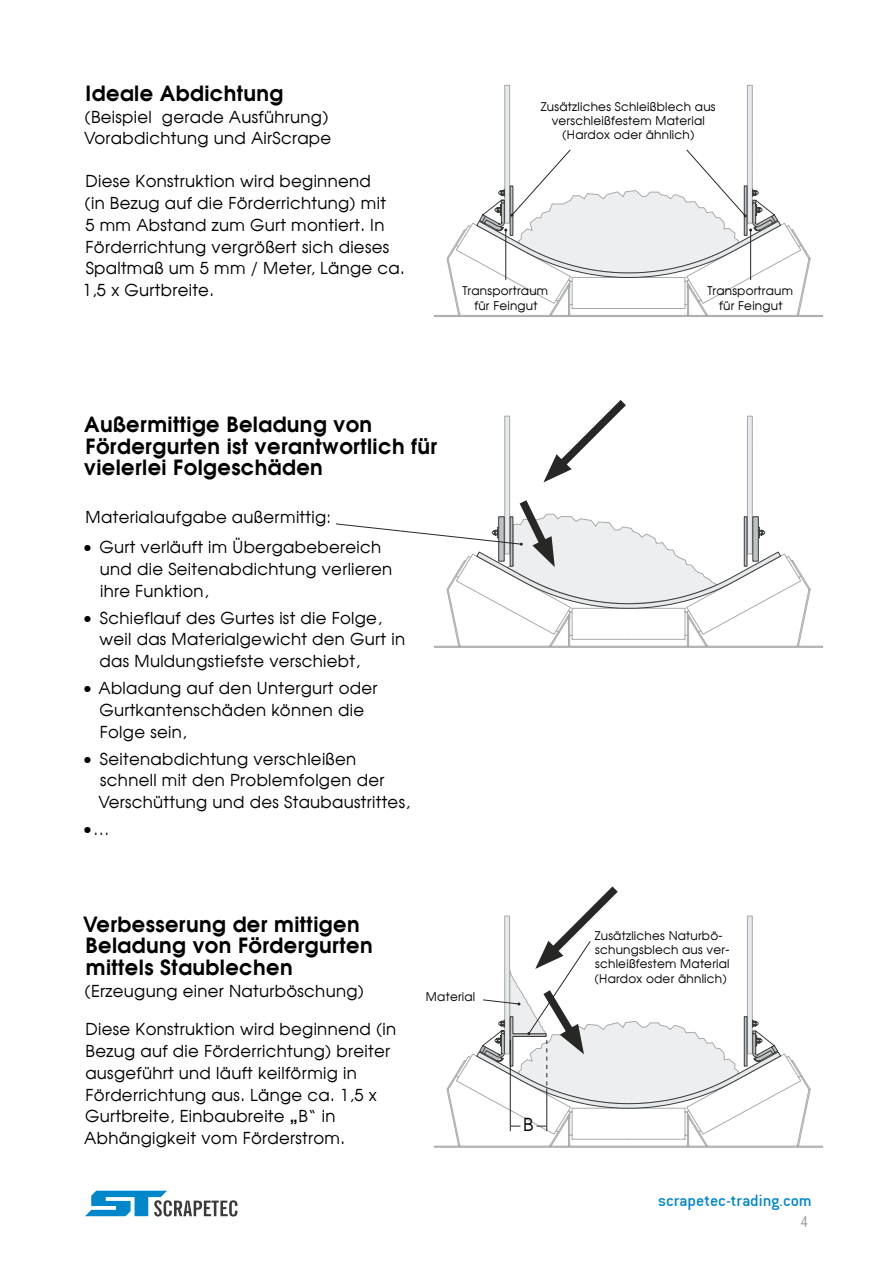
<style>
.page{position:relative;width:893px;height:1263px;background:#fff}
.page>*{position:absolute;margin:0;border:0;box-sizing:border-box;transform-origin:0 0}
.t1{font:700 21px/21.8px "Avalon";letter-spacing:.02em;color:#000}
.t2{font:18px "Conduit ITC";color:#0087cb}
.t3{font:18px "Avalon Plain";color:#000}
.t4{font:16.5px/21.8px "Avalon Plain";letter-spacing:.02em;color:#000}
.t5{font:15px "Arial Narrow";color:#9c9c9d}
.t6{font:12px/14.4px "Avalon Plain";letter-spacing:.02em;color:#000;text-align:center}
</style>
<div class="page">
<svg style="left:85px;top:1191px;width:152px;height:25px"></svg>
<svg style="left:434px;top:85px;width:389px;height:232px"></svg>
<svg style="left:434px;top:886px;width:389px;height:262px"></svg>
<svg style="left:336px;top:400px;width:487px;height:248px"></svg>
<p class="t1" style="left:86px;top:82px;width:199px">Ideale Abdichtung</p>
<p class="t4" style="left:84px;top:106px;width:248px">(Beispiel gerade Ausführung)<br>Vorabdichtung und AirScrape</p>
<p class="t4" style="left:83px;top:170px;width:324px">Diese Konstruktion wird beginnend<br>(in Bezug auf die Förderrichtung) mit<br>5 mm Abstand zum Gurt montiert. In<br>Förderrichtung vergrößert sich dieses<br>Spaltmaß um 5 mm / Meter, Länge ca.<br>1,5 x Gurtbreite.</p>
<p class="t6" style="left:541px;top:99px;width:176px">Zusätzliches Schleißblech aus verschleißfestem Material (Hardox oder ähnlich)</p>
<p class="t6" style="left:463px;top:283px;width:87px">Transportraum für Feingut</p>
<p class="t6" style="left:707px;top:283px;width:87px">Transportraum für Feingut</p>
<p class="t1" style="left:84px;top:412px;width:355px">Außermittige Beladung von<br>Fördergurten ist verantwortlich für vielerlei Folgeschäden</p>
<p class="t4" style="left:86px;top:506px;width:247px">Materialaufgabe außermittig:</p>
<p class="t4" style="left:100px;top:536px;width:294px;text-indent:-17px">• Gurt verläuft im Übergabebereich und die Seitenabdichtung verlieren ihre Funktion,</p>
<p class="t4" style="left:99px;top:606px;width:307px;text-indent:-17px">• Schieflauf des Gurtes ist die Folge, weil das Materialgewicht den Gurt in das Muldungstiefste verschiebt,</p>
<p class="t4" style="left:99px;top:677px;width:280px;text-indent:-17px">• Abladung auf den Untergurt oder<br>Gurtkantenschäden können die<br>Folge sein,</p>
<p class="t4" style="left:99px;top:747px;width:313px;text-indent:-16px">• Seitenabdichtung verschleißen schnell mit den Problemfolgen der<br>Verschüttung und des Staubaustrittes,</p>
<p class="t4" style="left:83px;top:818px;width:29px">•…</p>
<p class="t1" style="left:83px;top:912px;width:291px">Verbesserung der mittigen<br>Beladung von Fördergurten mittels Staublechen</p>
<p class="t4" style="left:85px;top:980px;width:281px">(Erzeugung einer Naturböschung)</p>
<p class="t4" style="left:84px;top:1018px;width:313px">Diese Konstruktion wird beginnend (in Bezug auf die Förderrichtung) breiter ausgeführt und läuft keilförmig in Förderrichtung aus. Länge ca. 1,5 x Gurtbreite, Einbaubreite „B“ in Abhängigkeit vom Förderstrom.</p>
<p class="t6" style="left:426px;top:989px;width:51px">Material</p>
<p class="t3" style="left:523px;top:1113px;width:12px">B</p>
<p class="t6" style="left:595px;top:928px;width:137px;text-align:left">Zusätzliches Naturbö&shy;schungsblech aus ver&shy;schleißfestem Material (Hardox oder ähnlich)</p>
<p class="t2" style="left:658px;top:1191px;width:155px">scrapetec-trading.com</p>
<p class="t5" style="left:801px;top:1211px;width:8px">4</p>
</div>
